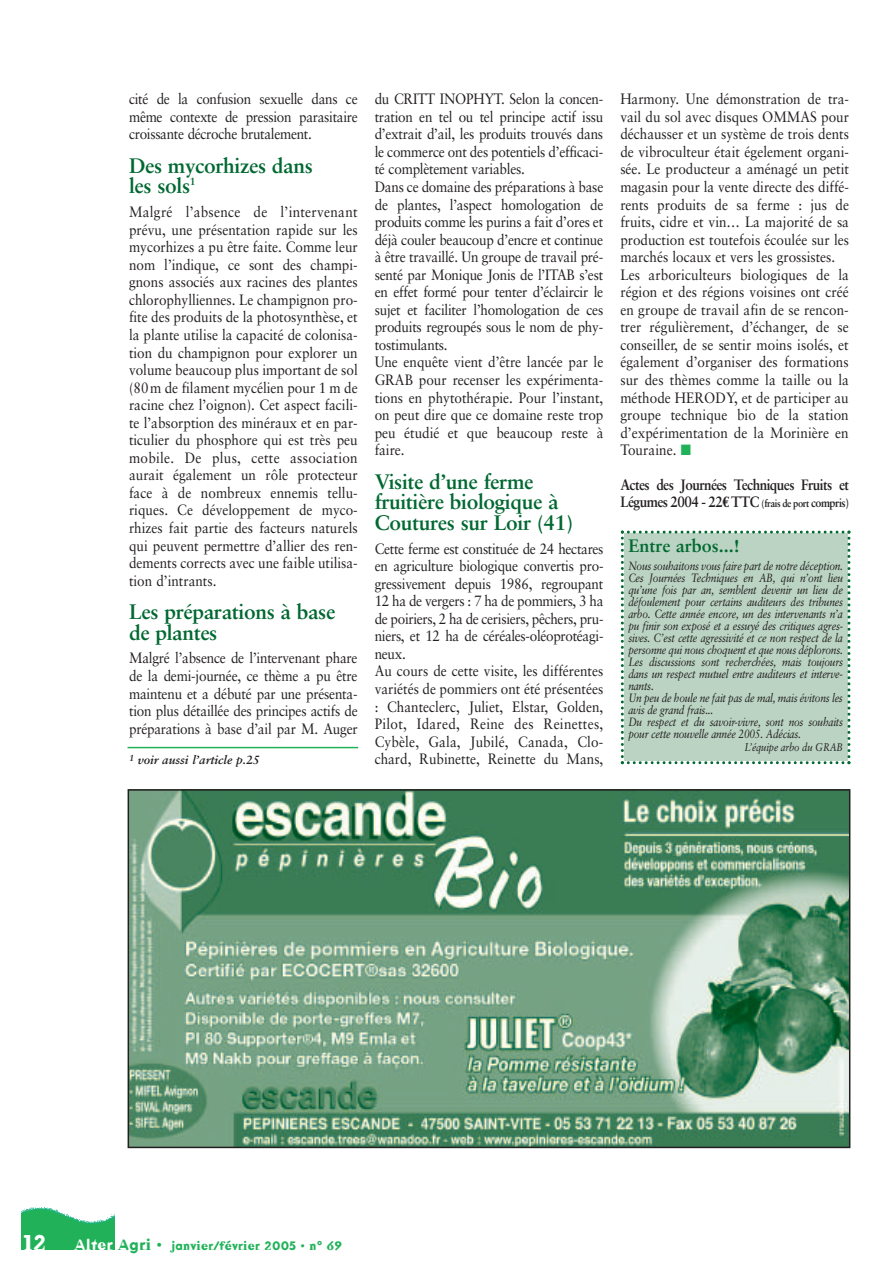
<style>
.page{position:relative;width:893px;height:1263px;background:#fff}
.page>*{position:absolute;margin:0;border:0;box-sizing:border-box;transform-origin:0 0}
.t1{font:700 21px/20.5px "Sabon";letter-spacing:-.015em;color:#006831}
.t2{font:700 21px "Dead History";color:#fff}
.t3{font:700 18px "Sabon";color:#006831}
.t4{font:15px/17.5px "Sabon";color:#231f20;text-align:justify;scale:.9 1}
.t5{font:15px/17.5px "Sabon";letter-spacing:-.02em;color:#231f20;scale:.9 1}
.t6{font:700 15px/17.1px "Sabon";letter-spacing:-.04em;color:#231f20;scale:.9 1}
.t7{font:italic 12px/12px "Sabon";letter-spacing:-.02em;color:#231f20;scale:.85 1}
.t8{font:700 12px "Dead History";letter-spacing:.03em;color:#21b259}
.t9{font:italic 700 12px "Sabon";color:#231f20}
.t10{font:italic 11.25px "Sabon";letter-spacing:-.015em;color:#231f20;scale:.85 1}
.s1{color:#21b259}
.s2{font-family:"Euro Serif"}
.s3{font-size:10.5px}
.s4{font-size:12px}
.s5{font-size:15px;color:#fff}
.s6{font-size:15px}
</style>
<div class="page">
<img style="left:21px;top:1207px;width:93px;height:43px">
<img style="left:131px;top:792px;width:716px;height:353px">
<div style="left:128px;top:789px;width:722px;height:359px;border:2px solid #231f20"></div>
<div style="left:621px;top:531px;width:229px;height:233px;background:#bad3c2"></div>
<hr style="left:128px;top:747px;width:230px;height:1px;background:#21b259">
<p class="t4" style="left:129px;top:91px;width:256px">cité de la confusion sexuelle dans ce même contexte de pression parasitaire croissante décroche brutalement.</p>
<h1 class="t1" style="left:129px;top:157px;width:185px">Des mycorhizes dans les sols<sup>1</sup></h1>
<p class="t4" style="left:129px;top:204px;width:256px">Malgré l’absence de l’intervenant prévu, une présentation rapide sur les mycorhizes a pu être faite. Comme leur nom l’indique, ce sont des champi&shy;gnons associés aux racines des plantes chlorophylliennes. Le champignon pro&shy;fite des produits de la photosynthèse, et la plante utilise la capacité de colonisa&shy;tion du champignon pour explorer un volume beaucoup plus important de sol (80m de filament mycélien pour 1 m de racine chez l’oignon). Cet aspect facili&shy;te l’absorption des minéraux et en par&shy;ticulier du phosphore qui est très peu mobile. De plus, cette association aurait également un rôle protecteur face à de nombreux ennemis tellu&shy;riques. Ce développement de myco&shy;rhizes fait partie des facteurs naturels qui peuvent permettre d’allier des ren&shy;dements corrects avec une faible utilisa&shy;tion d’intrants.</p>
<h1 class="t1" style="left:129px;top:603px;width:208px">Les préparations à base de plantes</h1>
<p class="t4" style="left:129px;top:651px;width:256px">Malgré l’absence de l’intervenant phare de la demi-journée, ce thème a pu être maintenu et a débuté par une présenta&shy;tion plus détaillée des principes actifs de préparations à base d’ail par M. Auger</p>
<p class="t9" style="left:129px;top:755px;width:132px"><sup>1</sup> voir aussi l’article p.25</p>
<p class="t4" style="left:375px;top:91px;width:256px;text-align:left">du CRITT INOPHYT. Selon la concen&shy;tration en tel ou tel principe actif issu d’extrait d’ail, les produits trouvés dans le commerce ont des potentiels d’efficaci&shy;té complètement variables.<br>Dans ce domaine des préparations à base de plantes, l’aspect homologation de produits comme les purins a fait d’ores et déjà couler beaucoup d’encre et continue à être travaillé. Un groupe de travail pré&shy;senté par Monique Jonis de l’ITAB s’est en effet formé pour tenter d’éclaircir le sujet et faciliter l’homologation de ces produits regroupés sous le nom de phy&shy;tostimulants.<br>Une enquête vient d’être lancée par le GRAB pour recenser les expérimenta&shy;tions en phytothérapie. Pour l’instant, on peut dire que ce domaine reste trop peu étudié et que beaucoup reste à faire.</p>
<h1 class="t1" style="left:375px;top:473px;width:200px">Visite d’une ferme fruitière biologique à<br>Coutures sur Loir (41)</h1>
<p class="t5" style="left:375px;top:541px;width:256px">Cette ferme est constituée de 24 hectares en agriculture biologique convertis pro&shy;gressivement depuis 1986, regroupant 12 ha de vergers : 7 ha de pommiers, 3 ha de poiriers, 2 ha de cerisiers, pêchers, pru&shy;niers, et 12 ha de céréales-oléoprotéagi&shy;neux.<br>Au cours de cette visite, les différentes variétés de pommiers ont été présentées : Chanteclerc, Juliet, Elstar, Golden, Pilot, Idared, Reine des Reinettes, Cybèle, Gala, Jubilé, Canada, Clo&shy;chard, Rubinette, Reinette du Mans,</p>
<p class="t4" style="left:620px;top:91px;width:256px;text-align:left">Harmony. Une démonstration de tra&shy;vail du sol avec disques OMMAS pour déchausser et un système de trois dents de vibroculteur était égelement organi&shy;sée. Le producteur a aménagé un petit magasin pour la vente directe des diffé&shy;rents produits de sa ferme : jus de fruits, cidre et vin… La majorité de sa production est toutefois écoulée sur les marchés locaux et vers les grossistes.<br>Les arboriculteurs biologiques de la région et des régions voisines ont créé en groupe de travail afin de se rencon&shy;trer régulièrement, d’échanger, de se conseiller, de se sentir moins isolés, et également d’organiser des formations sur des thèmes comme la taille ou la méthode HERODY, et de participer au groupe technique bio de la station d’expérimentation de la Morinière en Touraine. <span class="s1">■</span></p>
<p class="t6" style="left:620px;top:477px;width:256px">Actes des Journées Techniques Fruits et<br>Légumes 2004 - 22<span class="s2">€</span> TTC <span class="s3">(frais de port</span> <span class="s4">compris)</span></p>
<p class="t3" style="left:628px;top:538px;width:113px">Entre arbos...!</p>
<p class="t7" style="left:628px;top:561px;width:254px">Nous souhaitons vous faire part de notre déception.<br>Ces Journées Techniques en AB, qui n’ont lieu qu’une fois par an, semblent devenir un lieu de défoulement pour certains auditeurs des tribunes arbo. Cette année encore, un des intervenants n’a pu finir son exposé et a essuyé des critiques agres&shy;sives. C’est cette agressivité et ce non respect de la personne qui nous choquent et que nous déplorons.<br>Les discussions sont recherchées, mais toujours dans un respect mutuel entre auditeurs et interve&shy;nants.<br>Un peu de houle ne fait pas de mal, mais évitons les avis de grand frais...<br>Du respect et du savoir-vivre, sont nos souhaits pour cette nouvelle année 2005. Adécias.</p>
<p class="t10" style="left:745px;top:743px;width:117px">L’équipe arbo du GRAB</p>
<h1 class="t2" style="left:24px;top:1230px;width:23px">12</h1>
<p class="t8" style="left:74px;top:1238px;width:269px"><span class="s5">Alter</span> <span class="s6">Agri •</span> janvier/février 2005 • n° 69</p>
</div>
